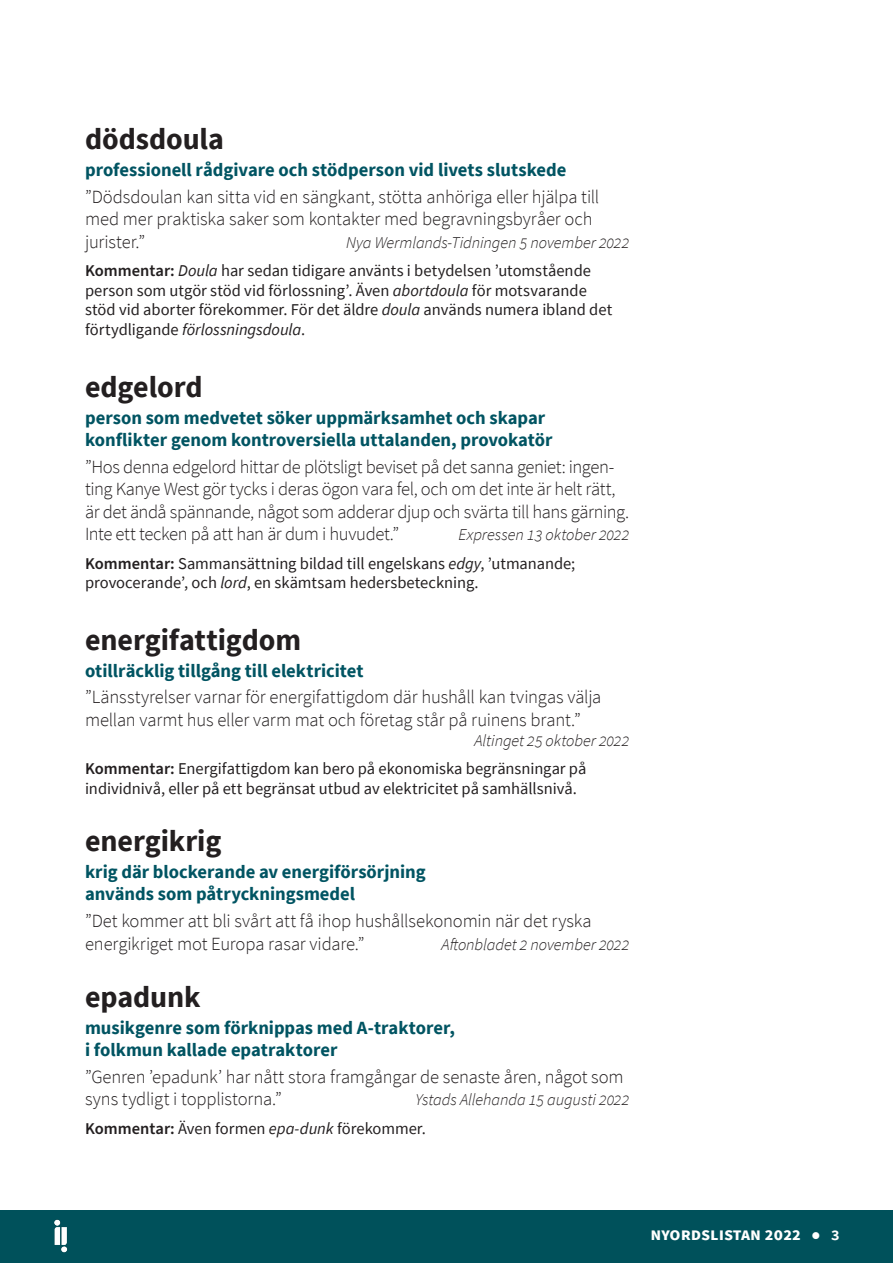
<style>
.page{position:relative;width:893px;height:1263px;background:#fff}
.page>*{position:absolute;margin:0;border:0;box-sizing:border-box;transform-origin:0 0}
.Rubrik_2{font:700 30px "Source Sans Pro";letter-spacing:-.005em;color:#231f20}
.Citat{font:300 18.6px/22.5px "Source Sans Pro";letter-spacing:-.01em;color:#231f20}
.Fakta_bröd_-_fet__de{font:700 18.6px/22.5px "Source Sans Pro";color:#005462}
.t1{font:700 18px "Source Sans Pro";color:#fff}
.Fakta_bröd_-_komment{font:16.5px/19.8px "Source Sans Pro";color:#231f20}
.Citat-2{font:italic 300 16.5px "Source Sans Pro";letter-spacing:-.005em;color:#231f20}
.Citatkälla{font:italic 300 16.5px "Source Sans Pro";letter-spacing:-.005em;color:#231f20}
.s1{font-weight:600}
.s2{font-style:italic}
</style>
<div class="page">
<div style="left:0;top:1210px;width:893px;height:53px;background:#00515b"></div>
<img style="left:54px;top:1219px;width:14px;height:34px">
<h2 class="Rubrik_2" style="left:85px;top:119px;width:140px">dödsdoula</h2>
<p class="Fakta_bröd_-_fet__de" style="left:85px;top:158px;width:483px">professionell rådgivare och stödperson vid livets slutskede</p>
<p class="Citat" style="left:85px;top:185px;width:516px">”Dödsdoulan kan sitta vid en sängkant, stötta anhöriga eller hjälpa till med mer praktiska saker som kontakter med begravningsbyråer och jurister.”</p>
<p class="Citat-2" style="left:346px;top:232px;width:285px">Nya Wermlands-Tidningen 5 november 2022</p>
<p class="Fakta_bröd_-_komment" style="left:85px;top:260px;width:529px"><span class="s1">Kommentar:</span> <span class="s2">Doula</span> har sedan tidigare använts i betydelsen ’utomstående person som utgör stöd vid förlossning’. Även <span class="s2">abortdoula</span> för motsvarande stöd vid aborter förekommer. För det äldre <span class="s2">doula</span> används numera ibland det förtydligande <span class="s2">förlossningsdoula</span>.</p>
<h2 class="Rubrik_2" style="left:85px;top:366px;width:119px">edgelord</h2>
<p class="Fakta_bröd_-_fet__de" style="left:85px;top:406px;width:469px">person som medvetet söker uppmärksamhet och skapar konflikter genom kontroversiella uttalanden, provokatör</p>
<p class="Citat" style="left:85px;top:455px;width:546px">”Hos denna edgelord hittar de plötsligt beviset på det sanna geniet: ingen&shy;ting Kanye West gör tycks i deras ögon vara fel, och om det inte är helt rätt, är det ändå spännande, något som adderar djup och svärta till hans gärning.<br>Inte ett tecken på att han är dum i huvudet.”</p>
<p class="Citat-2" style="left:458px;top:525px;width:172px">Expressen 13 oktober 2022</p>
<p class="Fakta_bröd_-_komment" style="left:85px;top:553px;width:492px"><span class="s1">Kommentar:</span> Sammansättning bildad till engelskans <span class="s2">edgy</span>, ’utmanande; provocerande’, och <span class="s2">lord</span>, en skämtsam hedersbeteckning.</p>
<h2 class="Rubrik_2" style="left:85px;top:620px;width:218px">energifattigdom</h2>
<p class="Fakta_bröd_-_fet__de" style="left:85px;top:659px;width:280px">otillräcklig tillgång till elektricitet</p>
<p class="Citat" style="left:85px;top:686px;width:518px">”Länsstyrelser varnar för energifattigdom där hushåll kan tvingas välja mellan varmt hus eller varm mat och företag står på ruinens brant.”</p>
<p class="Citatkälla" style="left:474px;top:730px;width:156px">Altinget 25 oktober 2022</p>
<p class="Fakta_bröd_-_komment" style="left:85px;top:758px;width:503px"><span class="s1">Kommentar:</span> Energifattigdom kan bero på ekonomiska begränsningar på individnivå, eller på ett begränsat utbud av elektricitet på samhällsnivå.</p>
<h2 class="Rubrik_2" style="left:85px;top:821px;width:138px">energikrig</h2>
<p class="Fakta_bröd_-_fet__de" style="left:85px;top:860px;width:342px">krig där blockerande av energiförsörjning används som påtryckningsmedel</p>
<p class="Citat" style="left:85px;top:910px;width:508px">”Det kommer att bli svårt att få ihop hushållsekonomin när det ryska energikriget mot Europa rasar vidare.”</p>
<p class="Citat-2" style="left:442px;top:934px;width:189px">Aftonbladet 2 november 2022</p>
<h2 class="Rubrik_2" style="left:85px;top:976px;width:117px">epadunk</h2>
<p class="Fakta_bröd_-_fet__de" style="left:85px;top:1016px;width:371px">musikgenre som förknippas med A-traktorer, i folkmun kallade epatraktorer</p>
<p class="Citat" style="left:85px;top:1065px;width:540px">”Genren ’epadunk’ har nått stora framgångar de senaste åren, något som syns tydligt i topplistorna.”</p>
<p class="Citat-2" style="left:416px;top:1090px;width:215px">Ystads Allehanda 15 augusti 2022</p>
<p class="Fakta_bröd_-_komment" style="left:85px;top:1118px;width:342px"><span class="s1">Kommentar:</span> Även formen <span class="s2">epa-dunk</span> förekommer.</p>
<p class="t1" style="left:651px;top:1222px;width:191px">nyordslistan 2022 ● <span class="s1">3</span></p>
</div>
